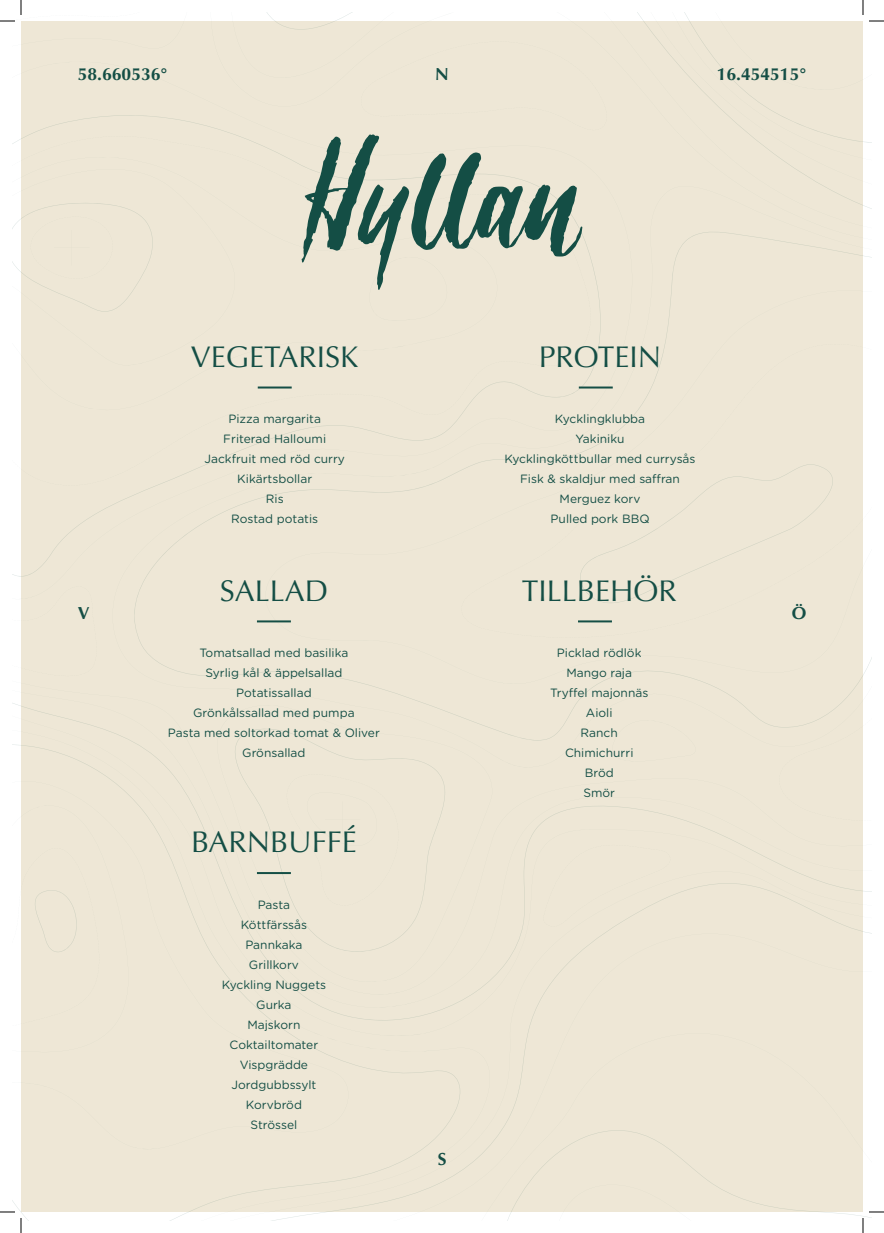
<style>
.page{position:relative;width:884px;height:1233px;background:#fff}
.page>*{position:absolute;margin:0;border:0;box-sizing:border-box;transform-origin:0 0}
.t1{font:30px "Optima";color:#144e45}
.t2{font:700 17.5px "Optima";color:#144e45}
.t3{font:12px/20px "Gotham Rounded";color:#144e45;text-align:center}
</style>
<div class="page">
<div style="left:21px;top:12px;width:850px;height:830px;background:#eee7d6"></div>
<svg style="left:278px;top:12px;width:593px;height:154px;background:#efe9d9"></svg>
<div style="left:21px;top:678px;width:328px;height:164px;background:#eee7d6"></div>
<div style="left:12px;top:842px;width:859px;height:378px;background:#eee7d6"></div>
<div style="left:579px;top:462px;width:292px;height:358px;background:#eee7d6"></div>
<svg style="left:12px;top:202px;width:141px;height:474px;background:#eee8d8"></svg>
<svg style="left:12px;top:701px;width:117px;height:366px;background:#efe8d8"></svg>
<div style="left:287px;top:774px;width:111px;height:131px;background:#eee7d6"></div>
<div style="left:148px;top:1033px;width:723px;height:187px;background:#eee7d6"></div>
<div style="left:543px;top:845px;width:127px;height:81px;background:#eee7d6"></div>
<svg style="left:302px;top:42px;width:305px;height:280px;background:#d0d2c2"></svg>
<hr style="left:258px;top:386px;width:34px;height:2px;background:#144e45">
<hr style="left:579px;top:386px;width:34px;height:2px;background:#144e45">
<hr style="left:257px;top:620px;width:34px;height:2px;background:#144e45">
<hr style="left:578px;top:620px;width:34px;height:2px;background:#144e45">
<hr style="left:257px;top:872px;width:34px;height:2px;background:#144e45">
<svg style="left:0;top:1211px;width:15px;height:1px"></svg>
<svg style="left:0;top:0;width:218px;height:149px"></svg>
<svg style="left:20px;top:1218px;width:2px;height:15px"></svg>
<svg style="left:651px;top:0;width:233px;height:90px"></svg>
<svg style="left:251px;top:1184px;width:633px;height:49px"></svg>
<h2 class="t2" style="left:435px;top:63px;width:15px">N</h2>
<h2 class="t2" style="left:78px;top:63px;width:91px">58.660536°</h2>
<h2 class="t2" style="left:717px;top:63px;width:91px">16.454515°</h2>
<h2 class="t2" style="left:78px;top:602px;width:13px">V</h2>
<h1 class="t1" style="left:191px;top:339px;width:169px">VEGETARISK</h1>
<p class="t3" style="left:204px;top:408px;width:142px">Pizza margarita<br>Friterad Halloumi<br>Jackfruit med röd curry<br>Kikärtsbollar<br>Ris<br>Rostad potatis</p>
<h1 class="t1" style="left:220px;top:573px;width:110px">SALLAD</h1>
<p class="t3" style="left:168px;top:642px;width:213px">Tomatsallad med basilika<br>Syrlig kål &amp; äppelsallad<br>Potatissallad<br>Grönkålssallad med pumpa<br>Pasta med soltorkad tomat &amp; Oliver<br>Grönsallad</p>
<h1 class="t1" style="left:191px;top:825px;width:167px">BARNBUFFÉ</h1>
<p class="t3" style="left:222px;top:894px;width:106px">Pasta<br>Köttfärssås<br>Pannkaka<br>Grillkorv<br>Kyckling Nuggets<br>Gurka<br>Majskorn<br>Coktailtomater<br>Vispgrädde<br>Jordgubbssylt<br>Korvbröd<br>Strössel</p>
<h2 class="t2" style="left:438px;top:1149px;width:10px">S</h2>
<h1 class="t1" style="left:539px;top:339px;width:124px">PROTEIN</h1>
<p class="t3" style="left:504px;top:408px;width:193px">Kycklingklubba<br>Yakiniku<br>Kycklingköttbullar med currysås<br>Fisk &amp; skaldjur med saffran<br>Merguez korv<br>Pulled pork BBQ</p>
<h1 class="t1" style="left:522px;top:573px;width:157px">TILLBEHÖR</h1>
<p class="t3" style="left:550px;top:642px;width:100px">Picklad rödlök<br>Mango raja<br>Tryffel majonnäs<br>Aioli<br>Ranch<br>Chimichurri<br>Bröd<br>Smör</p>
<h2 class="t2" style="left:792px;top:602px;width:16px">Ö</h2>
</div>
